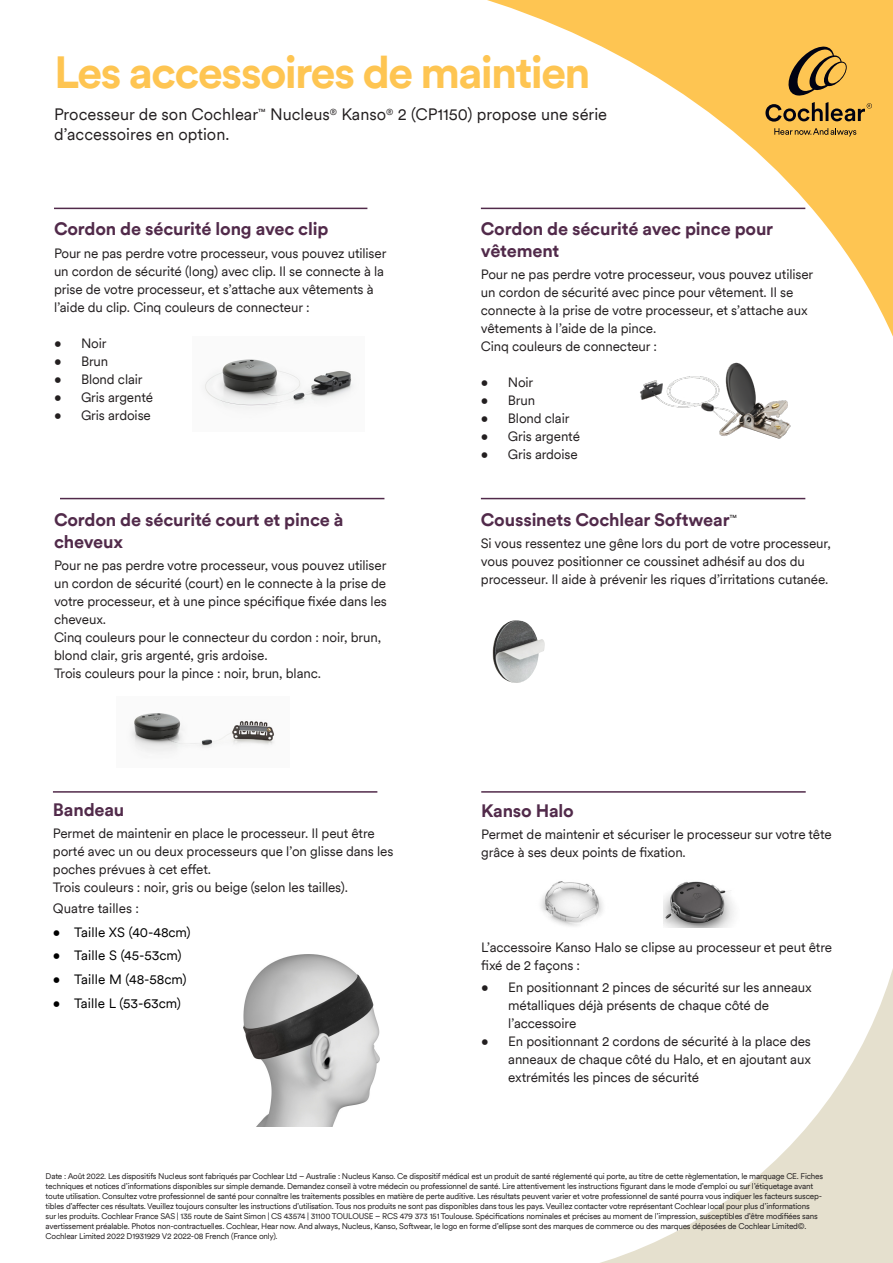
<style>
.page{position:relative;width:893px;height:1263px;background:#fff}
.page>*{position:absolute;margin:0;border:0;box-sizing:border-box;transform-origin:0 0}
.t1{font:700 45px "Circular XXTT";letter-spacing:-.04em;color:#fec552}
.t2{font:700 18px/21.6px "Circular XXTT";letter-spacing:-.01em;color:#512a4a}
.t3{font:16.5px/19.8px "Circular XXTT";color:#231f20}
.t4{font:13.5px/18px "Circular XXTT";letter-spacing:-.01em;color:#231f20}
.t5{font:13.5px "Circular XXTT";letter-spacing:-.01em;color:#000}
.t6{font:8.25px/9.9px "Circular XXTT";letter-spacing:-.025em;color:#231f20}
</style>
<div class="page">
<svg style="left:219px;top:0;width:674px;height:500px"></svg>
<svg style="left:785px;top:46px;width:63px;height:50px;background:#bb9141"></svg>
<svg style="left:774px;top:128px;width:82px;height:9px"></svg>
<svg style="left:765px;top:102px;width:107px;height:20px;background:#ae873d"></svg>
<svg style="left:600px;top:927px;width:293px;height:336px"></svg>
<hr style="left:54px;top:208px;width:313px;height:1px;background:#512a4a">
<hr style="left:481px;top:208px;width:324px;height:1px;background:#512a4a">
<img style="left:243px;top:954px;width:136px;height:173px">
<img style="left:130px;top:713px;width:144px;height:41px">
<img style="left:204px;top:336px;width:161px;height:96px">
<img style="left:634px;top:356px;width:162px;height:91px">
<hr style="left:60px;top:498px;width:324px;height:1px;background:#512a4a">
<hr style="left:481px;top:498px;width:324px;height:1px;background:#512a4a">
<img style="left:492px;top:620px;width:53px;height:63px">
<hr style="left:481px;top:791px;width:325px;height:2px;background:#512a4a">
<hr style="left:53px;top:791px;width:324px;height:2px;background:#512a4a">
<img style="left:541px;top:881px;width:86px;height:52px">
<img style="left:663px;top:881px;width:71px;height:46px">
<p class="t1" style="left:54px;top:41px;width:538px">Les accessoires de maintien</p>
<p class="t3" style="left:54px;top:104px;width:555px">Processeur de son Cochlear<sup>™</sup> Nucleus<sup>®</sup> Kanso<sup>®</sup> 2 (CP1150) propose une série d’accessoires en option.</p>
<p class="t2" style="left:54px;top:217px;width:276px">Cordon de sécurité long avec clip</p>
<p class="t4" style="left:54px;top:243px;width:334px">Pour ne pas perdre votre processeur, vous pouvez utiliser un cordon de sécurité (long) avec clip. Il se connecte à la prise de votre processeur, et s’attache aux vêtements à l’aide du clip. Cinq couleurs de connecteur :</p>
<p class="t4" style="left:54px;top:333px;width:54px">• Noir</p>
<p class="t4" style="left:54px;top:351px;width:56px">• Brun</p>
<p class="t4" style="left:54px;top:369px;width:90px">• Blond clair</p>
<p class="t4" style="left:54px;top:387px;width:101px">• Gris argenté</p>
<p class="t4" style="left:54px;top:405px;width:98px">• Gris ardoise</p>
<p class="t2" style="left:54px;top:508px;width:291px">Cordon de sécurité court et pince à cheveux</p>
<p class="t4" style="left:54px;top:556px;width:334px;text-align:justify">Pour ne pas perdre votre processeur, vous pouvez utiliser un cordon de sécurité (court) en le connecte à la prise de votre processeur, et à une pince spécifique fixée dans les cheveux.</p>
<p class="t4" style="left:54px;top:628px;width:329px">Cinq couleurs pour le connecteur du cordon : noir, brun, blond clair, gris argenté, gris ardoise.</p>
<p class="t4" style="left:54px;top:664px;width:268px">Trois couleurs pour la pince : noir, brun, blanc.</p>
<p class="t2" style="left:53px;top:798px;width:73px">Bandeau</p>
<p class="t4" style="left:53px;top:824px;width:342px">Permet de maintenir en place le processeur. Il peut être porté avec un ou deux processeurs que l’on glisse dans les poches prévues à cet effet.</p>
<p class="t4" style="left:53px;top:878px;width:297px">Trois couleurs : noir, gris ou beige (selon les tailles).</p>
<p class="t4" style="left:53px;top:898px;width:88px">Quatre tailles :</p>
<p class="t5" style="left:53px;top:923px;width:139px">• Taille XS (40-48cm)</p>
<p class="t5" style="left:53px;top:946px;width:130px">• Taille S (45-53cm)</p>
<p class="t5" style="left:53px;top:970px;width:135px">• Taille M (48-58cm)</p>
<p class="t5" style="left:53px;top:994px;width:129px">• Taille L (53-63cm)</p>
<p class="t2" style="left:481px;top:217px;width:294px">Cordon de sécurité avec pince pour vêtement</p>
<p class="t4" style="left:481px;top:265px;width:334px">Pour ne pas perdre votre processeur, vous pouvez utiliser un cordon de sécurité avec pince pour vêtement. Il se connecte à la prise de votre processeur, et s’attache aux vêtements à l’aide de la pince.</p>
<p class="t4" style="left:481px;top:337px;width:178px">Cinq couleurs de connecteur :</p>
<p class="t4" style="left:481px;top:373px;width:54px">• Noir</p>
<p class="t4" style="left:481px;top:391px;width:56px">• Brun</p>
<p class="t4" style="left:481px;top:409px;width:90px">• Blond clair</p>
<p class="t4" style="left:481px;top:427px;width:101px">• Gris argenté</p>
<p class="t4" style="left:481px;top:445px;width:98px">• Gris ardoise</p>
<p class="t2" style="left:481px;top:508px;width:258px">Coussinets Cochlear Softwear<sup>™</sup></p>
<p class="t4" style="left:481px;top:533px;width:351px">Si vous ressentez une gêne lors du port de votre processeur,</p>
<p class="t4" style="left:481px;top:551px;width:325px">vous pouvez positionner ce coussinet adhésif au dos du</p>
<p class="t4" style="left:481px;top:569px;width:349px">processeur. Il aide à prévenir les riques d’irritations cutanée.</p>
<p class="t2" style="left:481px;top:799px;width:94px">Kanso Halo</p>
<p class="t4" style="left:481px;top:825px;width:352px">Permet de maintenir et sécuriser le processeur sur votre tête grâce à ses deux points de fixation.</p>
<p class="t4" style="left:481px;top:937px;width:352px">L’accessoire Kanso Halo se clipse au processeur et peut être fixé de 2 façons :</p>
<p class="t4" style="left:508px;top:977px;width:305px;text-indent:-27px">• En positionnant 2 pinces de sécurité sur les anneaux métalliques déjà présents de chaque côté de l’accessoire</p>
<p class="t4" style="left:508px;top:1031px;width:304px;text-align:justify;text-indent:-27px">• En positionnant 2 cordons de sécurité à la place des anneaux de chaque côté du Halo, et en ajoutant aux extrémités les pinces de sécurité</p>
<p class="t6" style="left:46px;top:1171px;width:779px">Date : Août 2022. Les dispositifs Nucleus sont fabriqués par Cochlear Ltd – Australie : Nucleus Kanso. Ce dispositif médical est un produit de santé réglementé qui porte, au titre de cette règlementation, le marquage CE. Fiches techniques et notices d’informations disponibles sur simple demande. Demandez conseil à votre médecin ou professionnel de santé. Lire attentivement les instructions figurant dans le mode d’emploi ou sur l’étiquetage avant toute utilisation. Consultez votre professionnel de santé pour connaître les traitements possibles en matière de perte auditive. Les résultats peuvent varier et votre professionnel de santé pourra vous indiquer les facteurs suscep&shy;tibles d’affecter ces résultats. Veuillez toujours consulter les instructions d’utilisation. Tous nos produits ne sont pas disponibles dans tous les pays. Veuillez contacter votre représentant Cochlear local pour plus d’informations<br>sur les produits. Cochlear France SAS | 135 route de Saint Simon | CS 43574 | 31100 TOULOUSE – RCS 479 373 151 Toulouse. Spécifications nominales et précises au moment de l’impression, susceptibles d’être modifiées sans avertissement préalable. Photos non-contractuelles. Cochlear, Hear now. And always, Nucleus, Kanso, Softwear, le logo en forme d’ellipse sont des marques de commerce ou des marques déposées de Cochlear Limited©.<br>Cochlear Limited 2022 D1931929 V2 2022-08 French (France only).</p>
</div>
